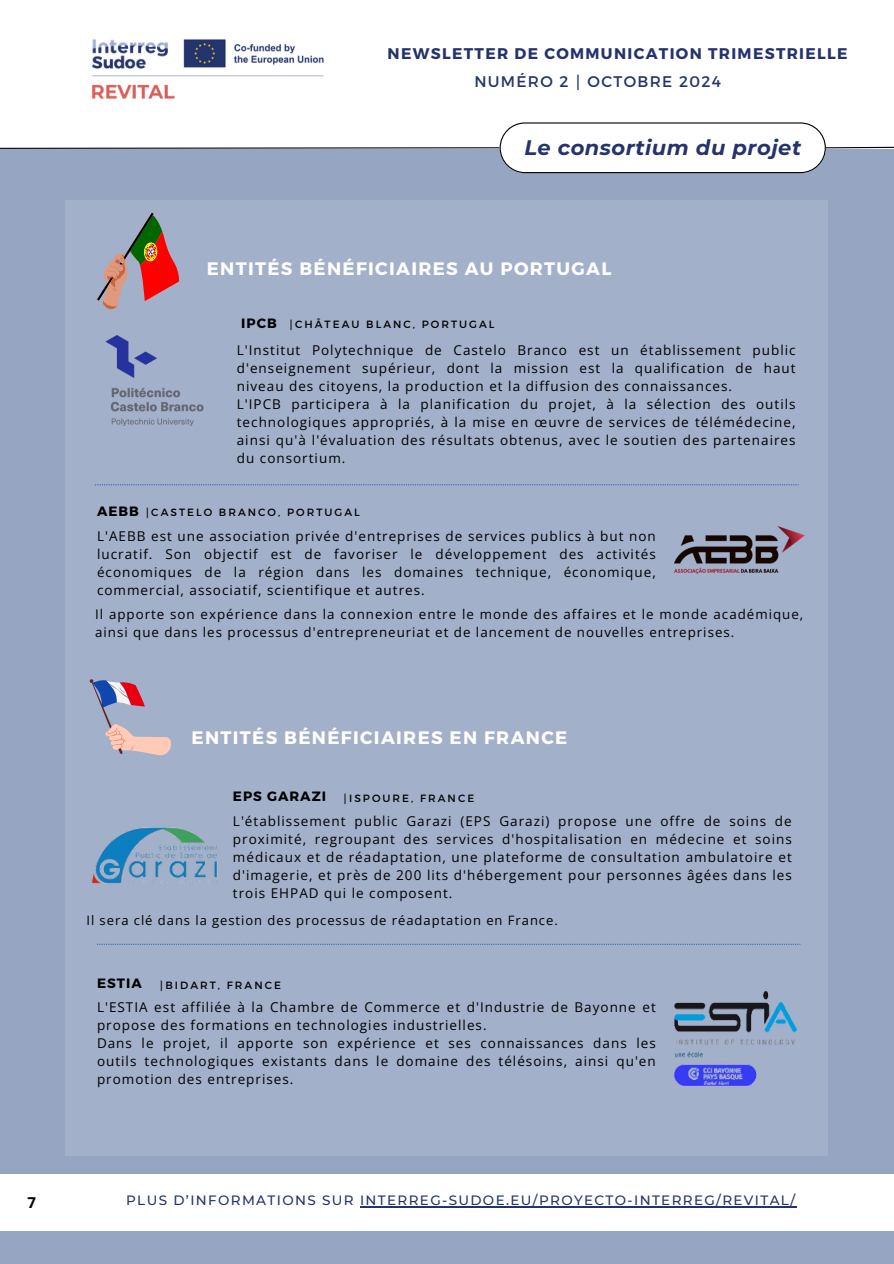
<style>
.page{position:relative;width:894px;height:1264px;background:#fff}
.page>*{position:absolute;margin:0;border:0;box-sizing:border-box;transform-origin:0 0}
.t1{font:italic 700 21px "Montserrat";letter-spacing:.025em;color:#24336b}
.t2{font:700 18px "Montserrat";letter-spacing:.075em;color:#fff}
.t3{font:700 15.45px "Montserrat";letter-spacing:.085em;color:#24336b}
.t4{font:15.45px "Montserrat";letter-spacing:.085em;color:#24336b}
.t5{font:700 15px "Open Sans";color:#000}
.t6{font:13.5px/18px "Open Sans";letter-spacing:.075em;color:#000}
.t7{font:500 13.5px "Montserrat";letter-spacing:.1em;color:#24336b}
.t8{font:700 13.5px "Montserrat";letter-spacing:.075em;color:#000}
.t9{font:13.35px/18px "Open Sans";letter-spacing:.075em;color:#000}
.t10{font:13.05px "Open Sans";letter-spacing:.075em;color:#000}
.t11{font:10.5px "Montserrat";letter-spacing:.195em;color:#000}
.s1{font-family:"Free Sans"}
</style>
<div class="page">
<div style="left:0;top:0;width:893px;height:1263px;background:#95a5c2"></div>
<div style="left:0;top:0;width:893px;height:148px;background:#fff"></div>
<div style="left:0;top:1174px;width:893px;height:56px;background:#fff"></div>
<svg style="left:0;top:122px;width:893px;height:51px"></svg>
<img style="left:91px;top:39px;width:233px;height:60px">
<div style="left:66px;top:201px;width:761px;height:954px;background:#a2b0c9"></div>
<svg style="left:97px;top:213px;width:82px;height:90px"></svg>
<svg style="left:89px;top:679px;width:87px;height:78px"></svg>
<svg style="left:95px;top:484px;width:703px;height:1px"></svg>
<svg style="left:97px;top:943px;width:703px;height:1px"></svg>
<img style="left:674px;top:526px;width:130px;height:47px">
<img style="left:674px;top:991px;width:122px;height:94px">
<img style="left:86px;top:823px;width:137px;height:65px">
<img style="left:72px;top:303px;width:165px;height:155px">
<hr style="left:360px;top:1206px;width:436px;height:1px;background:#24336b">
<h6 class="t5" style="left:28px;top:1192px;width:10px">7</h6>
<p class="t3" style="left:387px;top:44px;width:461px">NEWSLETTER DE COMMUNICATION TRIMESTRIELLE</p>
<h5 class="t4" style="left:474px;top:71px;width:248px">NUMÉRO 2 <span class="s1">⎮</span> OCTOBRE 2024</h5>
<p class="t1" style="left:524px;top:135px;width:278px">Le consortium du projet</p>
<h5 class="t2" style="left:207px;top:257px;width:406px">ENTITÉS BÉNÉFICIAIRES AU PORTUGAL</h5>
<p class="t8" style="left:241px;top:314px;width:37px">IPCB</p>
<h6 class="t6" style="left:237px;top:340px;width:560px">L'Institut Polytechnique de Castelo Branco est un établissement public d'enseignement supérieur, dont la mission est la qualification de haut niveau des citoyens, la production et la diffusion des connaissances.<br>L'IPCB participera à la planification du projet, à la sélection des outils technologiques appropriés, à la mise en œuvre de services de télémédecine, ainsi qu'à l'évaluation des résultats obtenus, avec le soutien des partenaires du consortium.</h6>
<h5 class="t11" style="left:289px;top:318px;width:207px"><span class="s1">⎮</span>CHÂTEAU BLANC, PORTUGAL</h5>
<p class="t8" style="left:97px;top:502px;width:43px">AEBB</p>
<p class="t11" style="left:145px;top:505px;width:216px"><span class="s1">⎮</span>CASTELO BRANCO, PORTUGAL</p>
<p class="t6" style="left:97px;top:527px;width:560px;text-align:justify">L'AEBB est une association privée d'entreprises de services publics à but non lucratif. Son objectif est de favoriser le développement des activités économiques de la région dans les domaines technique, économique, commercial, associatif, scientifique et autres.</p>
<h5 class="t9" style="left:95px;top:605px;width:709px">Il apporte son expérience dans la connexion entre le monde des affaires et le monde académique, ainsi que dans les processus d'entrepreneuriat et de lancement de nouvelles entreprises.</h5>
<h6 class="t2" style="left:191px;top:725px;width:377px">ENTITÉS BÉNÉFICIAIRES EN FRANCE</h6>
<p class="t8" style="left:233px;top:787px;width:95px">EPS GARAZI</p>
<p class="t6" style="left:233px;top:812px;width:560px;text-align:justify">L'établissement public Garazi (EPS Garazi) propose une offre de soins de proximité, regroupant des services d'hospitalisation en médecine et soins médicaux et de réadaptation, une plateforme de consultation ambulatoire et d'imagerie, et près de 200 lits d'hébergement pour personnes âgées dans les trois EHPAD qui le composent.</p>
<h6 class="t11" style="left:343px;top:791px;width:132px"><span class="s1">⎮</span>ISPOURE, FRANCE</h6>
<p class="t10" style="left:86px;top:911px;width:472px">Il sera clé dans la gestion des processus de réadaptation en France.</p>
<h6 class="t8" style="left:97px;top:974px;width:46px">ESTIA</h6>
<h2 class="t11" style="left:159px;top:978px;width:123px"><span class="s1">⎮</span>BIDART, FRANCE</h2>
<h6 class="t6" style="left:97px;top:997px;width:560px">L'ESTIA est affiliée à la Chambre de Commerce et d'Industrie de Bayonne et propose des formations en technologies industrielles.<br>Dans le projet, il apporte son expérience et ses connaissances dans les outils technologiques existants dans le domaine des télésoins, ainsi qu'en promotion des entreprises.</h6>
<h2 class="t7" style="left:126px;top:1192px;width:670px">PLUS D’INFORMATIONS SUR INTERREG-SUDOE.EU/PROYECTO-INTERREG/REVITAL/</h2>
</div>
